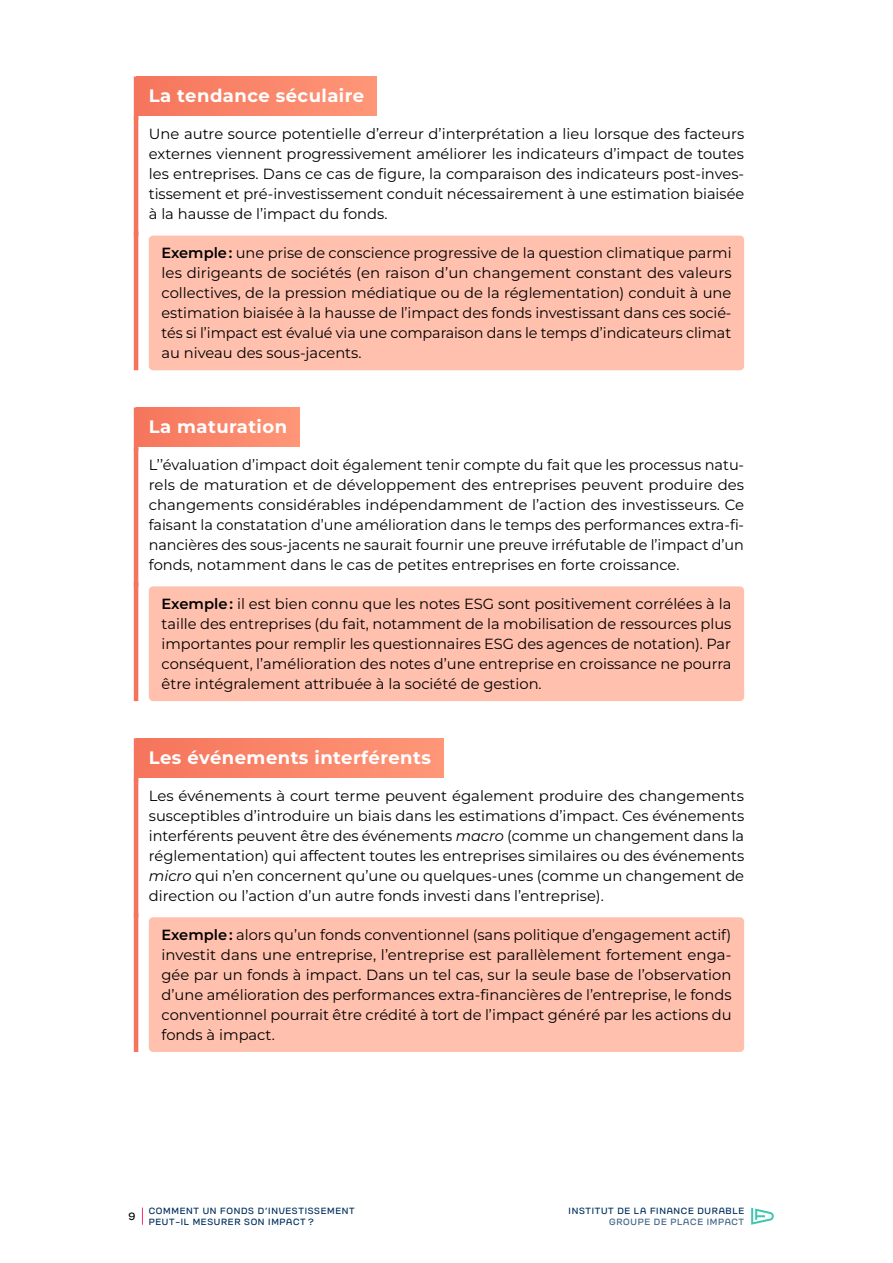
<style>
.page{position:relative;width:893px;height:1263px;background:#fff}
.page>*{position:absolute;margin:0;border:0;box-sizing:border-box;transform-origin:0 0}
.t1{font:700 18px "Montserrat";letter-spacing:.025em;color:#fff}
.t2{font:14.7px/20px "Montserrat";color:#000;text-align:justify}
.t3{font:10.5px "Toroka";color:#000}
.t4{font:9px/10.8px "Toroka";letter-spacing:.075em;color:#02305d}
.t5{font:9px "Toroka";letter-spacing:.075em;color:#416486}
.s1{font-weight:600}
.s2{font-style:italic}
</style>
<div class="page">
<svg style="left:751px;top:1208px;width:23px;height:17px"></svg>
<svg style="left:142px;top:1207px;width:1px;height:18px"></svg>
<div style="left:136px;top:77px;width:241px;height:38px;background:linear-gradient(to right,#f5755c,#ff9678)"></div>
<hr style="left:134px;top:77px;width:4px;height:43px;background:#f5755c">
<hr style="left:134px;top:117px;width:4px;height:119px;background:#f5755c">
<div style="left:149px;top:236px;width:595px;height:134px;background:#ffc0ae;border-radius:4px"></div>
<hr style="left:134px;top:231px;width:4px;height:139px;background:#f5755c">
<div style="left:136px;top:407px;width:163px;height:39px;background:linear-gradient(to right,#f5755c,#ff9678)"></div>
<hr style="left:134px;top:407px;width:4px;height:44px;background:#f5755c">
<hr style="left:134px;top:448px;width:4px;height:138px;background:#f5755c">
<div style="left:149px;top:586px;width:595px;height:115px;background:#ffc0ae;border-radius:4px"></div>
<hr style="left:134px;top:582px;width:4px;height:119px;background:#f5755c">
<div style="left:136px;top:738px;width:307px;height:39px;background:linear-gradient(to right,#f5755c,#ff9678)"></div>
<hr style="left:134px;top:738px;width:4px;height:43px;background:#f5755c">
<hr style="left:134px;top:778px;width:4px;height:139px;background:#f5755c">
<div style="left:149px;top:917px;width:595px;height:135px;background:#ffc0ae;border-radius:4px"></div>
<hr style="left:134px;top:913px;width:4px;height:139px;background:#f5755c">
<p class="t1" style="left:149px;top:84px;width:217px">La tendance séculaire</p>
<p class="t2" style="left:149px;top:124px;width:597px">Une autre source potentielle d’erreur d’interprétation a lieu lorsque des facteurs externes viennent progressivement améliorer les indicateurs d’impact de toutes les entreprises. Dans ce cas de figure, la comparaison des indicateurs post-inves&shy;tissement et pré-investissement conduit nécessairement à une estimation biaisée à la hausse de l’impact du fonds.</p>
<p class="t2" style="left:162px;top:243px;width:572px"><span class="s1">Exemple :</span> une prise de conscience progressive de la question climatique parmi les dirigeants de sociétés (en raison d’un changement constant des valeurs collectives, de la pression médiatique ou de la réglementation) conduit à une estimation biaisée à la hausse de l’impact des fonds investissant dans ces socié&shy;tés si l’impact est évalué via une comparaison dans le temps d’indicateurs climat au niveau des sous-jacents.</p>
<p class="t1" style="left:149px;top:415px;width:140px">La maturation</p>
<p class="t2" style="left:149px;top:455px;width:597px">L’’évaluation d’impact doit également tenir compte du fait que les processus natu&shy;rels de maturation et de développement des entreprises peuvent produire des changements considérables indépendamment de l’action des investisseurs. Ce faisant la constatation d’une amélioration dans le temps des performances extra-fi&shy;nancières des sous-jacents ne saurait fournir une preuve irréfutable de l’impact d’un fonds, notamment dans le cas de petites entreprises en forte croissance.</p>
<p class="t2" style="left:162px;top:594px;width:571px"><span class="s1">Exemple :</span> il est bien connu que les notes ESG sont positivement corrélées à la taille des entreprises (du fait, notamment de la mobilisation de ressources plus importantes pour remplir les questionnaires ESG des agences de notation). Par conséquent, l’amélioration des notes d’une entreprise en croissance ne pourra être intégralement attribuée à la société de gestion.</p>
<p class="t1" style="left:149px;top:746px;width:284px">Les événements interférents</p>
<p class="t2" style="left:149px;top:785px;width:597px">Les événements à court terme peuvent également produire des changements susceptibles d’introduire un biais dans les estimations d’impact. Ces événements interférents peuvent être des événements <span class="s2">macro</span> (comme un changement dans la réglementation) qui affectent toutes les entreprises similaires ou des événements <span class="s2">micro</span> qui n’en concernent qu’une ou quelques-unes (comme un changement de direction ou l’action d’un autre fonds investi dans l’entreprise).</p>
<p class="t2" style="left:162px;top:924px;width:571px"><span class="s1">Exemple :</span> alors qu’un fonds conventionnel (sans politique d’engagement actif) investit dans une entreprise, l’entreprise est parallèlement fortement enga&shy;gée par un fonds à impact. Dans un tel cas, sur la seule base de l’observation d’une amélioration des performances extra-financières de l’entreprise, le fonds conventionnel pourrait être crédité à tort de l’impact généré par les actions du fonds à impact.</p>
<p class="t3" style="left:128px;top:1208px;width:8px">9</p>
<p class="t4" style="left:149px;top:1204px;width:207px">COMMENT UN FONDS D’INVESTISSEMENT<br>PEUT-IL MESURER SON IMPACT ?</p>
<p class="t4" style="left:569px;top:1204px;width:177px">INSTITUT DE LA FINANCE DURABLE</p>
<p class="t5" style="left:609px;top:1215px;width:137px">GROUPE DE PLACE IMPACT</p>
</div>
